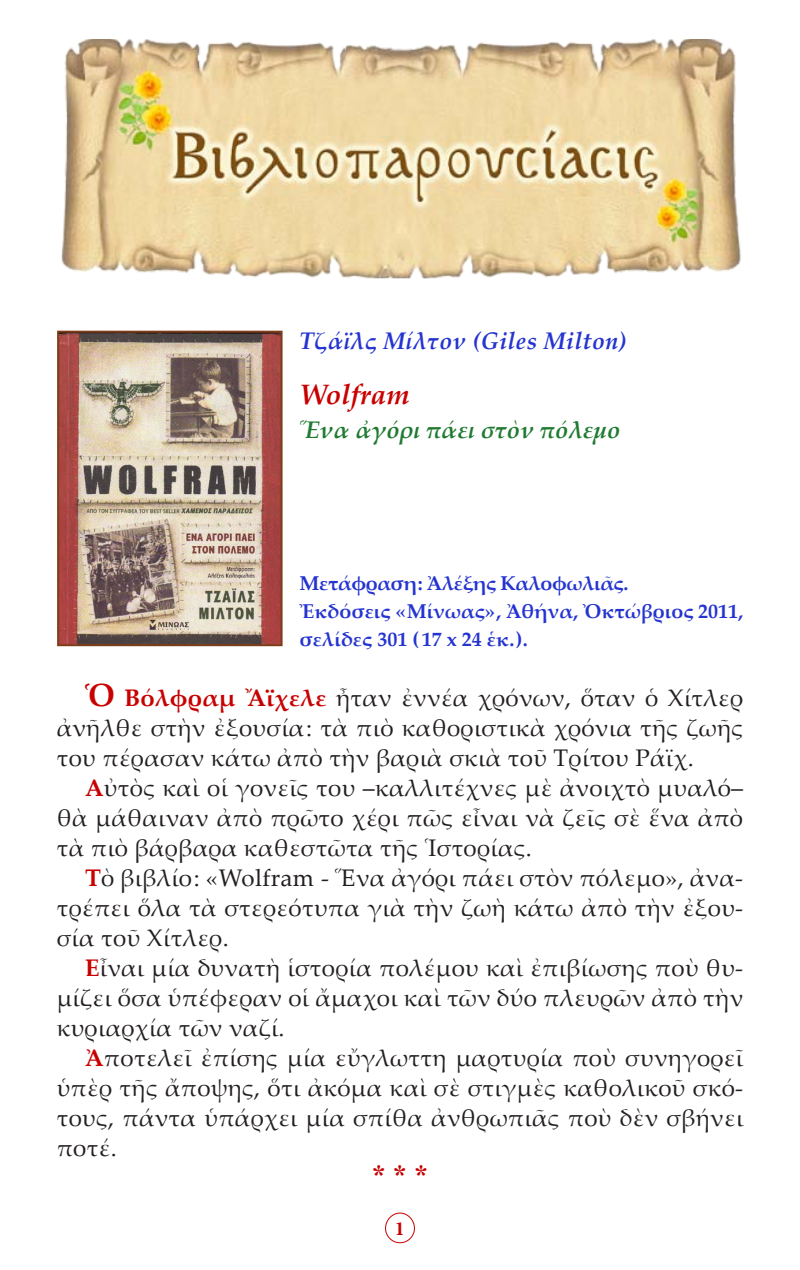
<style>
.page{position:relative;width:800px;height:1270px;background:#fff}
.page>*{position:absolute;margin:0;border:0;box-sizing:border-box;transform-origin:0 0}
.t1{font:italic 700 28px "Palatino Linotype";color:#c80000}
.t2{font:28px "CTOS New Times Bold Test 1";color:#c80000}
.t3{font:24px/30px "Palatino Linotype";letter-spacing:.015em;color:#231f20;text-align:justify}
.t4{font:italic 700 24px "Palatino Linotype";letter-spacing:.02em;color:#2534d0}
.t5{font:italic 700 24px "Palatino Linotype";color:#207a31}
.t6{font:700 20px "Palatino Linotype";color:#2534d0}
.t7{font:700 20px "Palatino Linotype";letter-spacing:-.02em;color:#2534d0}
.t8{font:700 20px "Minion Pro";color:#c80000}
.s1{font-weight:700;font-size:32px;color:#c80000}
.s2{font-weight:700;color:#c80000}
</style>
<div class="page">
<div style="left:385px;top:1213px;width:30px;height:30px;border:1px solid #c80000;border-radius:50%"></div>
<img style="left:61px;top:40px;width:680px;height:239px">
<img style="left:60px;top:334px;width:220px;height:309px">
<div style="left:57px;top:331px;width:226px;height:315px;border:2px solid #7f3d17"></div>
<p class="t4" style="left:300px;top:324px;width:329px">Τζάϊλς Μίλτον (Giles Milton)</p>
<p class="t1" style="left:300px;top:375px;width:112px">Wolfram</p>
<p class="t5" style="left:300px;top:413px;width:322px">Ἕνα ἀγόρι πάει στὸν πόλεμο</p>
<p class="t7" style="left:300px;top:569px;width:330px">Μετάφραση: Ἀλέξης Καλοφωλιᾶς.</p>
<p class="t6" style="left:300px;top:597px;width:445px">Ἐκδόσεις «Μίνωας», Ἀθήνα, Ὀκτώβριος 2011,</p>
<p class="t6" style="left:300px;top:625px;width:230px">σελίδες 301 ( 17 x 24 ἑκ.).</p>
<p class="t3" style="left:57px;top:682px;width:688px;text-indent:28px"><span class="s1">Ὁ</span> <span class="s2">Βόλφραμ ῎Αϊχελε</span> ἦταν ἐννέα χρόνων, ὅταν ὁ Χίτλερ ἀνῆλθε στὴν ἐξουσία: τὰ πιὸ καθοριστικὰ χρόνια τῆς ζωῆς του πέρασαν κάτω ἀπὸ τὴν βαριὰ σκιὰ τοῦ Τρίτου Ράϊχ.</p>
<p class="t3" style="left:57px;top:772px;width:688px;text-indent:28px"><span class="s2">Α</span>ὐτὸς καὶ οἱ γονεῖς του –καλλιτέχνες μὲ ἀνοιχτὸ μυαλό– θὰ μάθαιναν ἀπὸ πρῶτο χέρι πῶς εἶναι νὰ ζεῖς σὲ ἕνα ἀπὸ τὰ πιὸ βάρβαρα καθεστῶτα τῆς Ἱστορίας.</p>
<p class="t3" style="left:57px;top:862px;width:688px;text-indent:28px"><span class="s2">Τ</span>ὸ βιβλίο: «Wolfram - Ἕνα ἀγόρι πάει στὸν πόλεμο», ἀνα&shy;τρέπει ὅλα τὰ στερεότυπα γιὰ τὴν ζωὴ κάτω ἀπὸ τὴν ἐξου&shy;σία τοῦ Χίτλερ.</p>
<p class="t3" style="left:57px;top:952px;width:688px;text-indent:28px"><span class="s2">Ε</span>ἶναι μία δυνατὴ ἱστορία πολέμου καὶ ἐπιβίωσης ποὺ θυ&shy;μίζει ὅσα ὑπέφεραν οἱ ἄμαχοι καὶ τῶν δύο πλευρῶν ἀπὸ τὴν κυριαρχία τῶν ναζί.</p>
<p class="t3" style="left:57px;top:1042px;width:688px;text-indent:28px"><span class="s2">Ἀ</span>ποτελεῖ ἐπίσης μία εὔγλωττη μαρτυρία ποὺ συνηγορεῖ ὑπὲρ τῆς ἄποψης, ὅτι ἀκόμα καὶ σὲ στιγμὲς καθολικοῦ σκό&shy;τους, πάντα ὑπάρχει μία σπίθα ἀνθρωπιᾶς ποὺ δὲν σβήνει ποτέ.</p>
<p class="t2" style="left:372px;top:1160px;width:57px">* * *</p>
<p class="t8" style="left:395px;top:1214px;width:11px">1</p>
</div>
